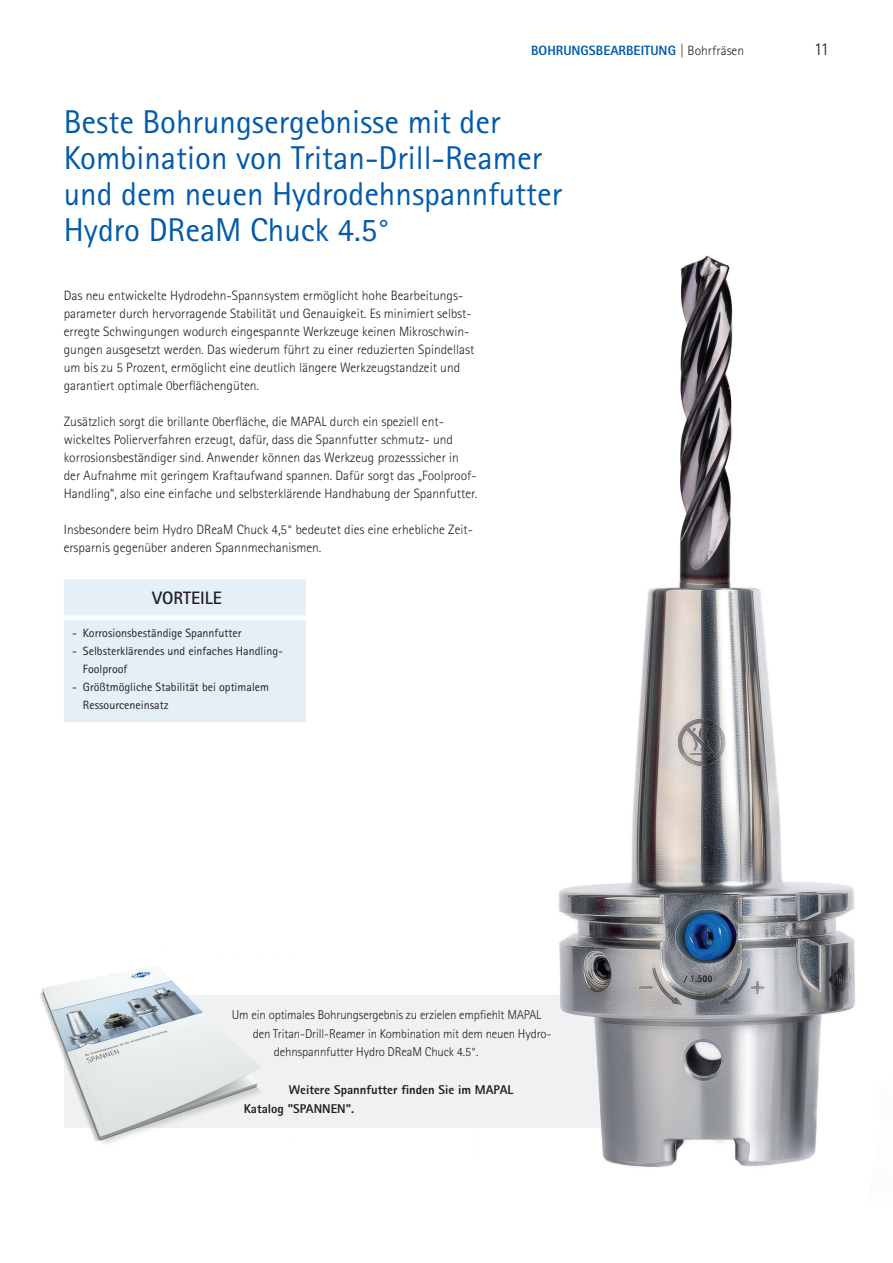
<style>
.page{position:relative;width:893px;height:1263px;background:#fff}
.page>*{position:absolute;margin:0;border:0;box-sizing:border-box;transform-origin:0 0}
.t1{font:33px/36px "Rotis Sans Serif W1 G";color:#015aaa}
.t2{font:700 18px "Rotis Sans Serif W1 G";color:#231f20}
.t3{font:300 18px "Rotis Sans Serif W1 G";color:#231f20}
.t4{font:300 13.5px/18px "Rotis Sans Serif W1 G";color:#231f20}
.t5{font:800 13.5px "Rotis Sans Serif W1 G";color:#015aaa}
.t6{font:300 12.75px "Rotis Sans Serif W1 G";letter-spacing:-.01em;color:#231f20}
.t7{font:800 12.75px/18.8px "Rotis Sans Serif W1 G";color:#231f20}
.t8{font:12px/18.1px "Rotis Sans Serif W1 G";color:#231f20}
.s1{font-weight:300;color:#231f20}
</style>
<div class="page">
<img style="left:558px;top:255px;width:297px;height:913px">
<div style="left:64px;top:995px;width:550px;height:133px;background:#f0f1f2"></div>
<div style="left:64px;top:579px;width:242px;height:143px;background:#e4eff8"></div>
<img style="left:40px;top:969px;width:222px;height:175px">
<p class="t5" style="left:531px;top:42px;width:215px">BOHRUNGSBEARBEITUNG <span class="s1">| Bohrfräsen</span></p>
<h1 class="t1" style="left:64px;top:104px;width:500px">Beste Bohrungsergebnisse mit der Kombination von Tritan-Drill-Reamer und dem neuen Hydrodehnspannfutter Hydro DReaM Chuck 4.5°</h1>
<p class="t4" style="left:64px;top:286px;width:412px">Das neu entwickelte Hydrodehn-Spannsystem ermöglicht hohe Bearbeitungs&shy;parameter durch hervorragende Stabilität und Genauigkeit. Es minimiert selbst&shy;erregte Schwingungen wodurch eingespannte Werkzeuge keinen Mikroschwin&shy;gungen ausgesetzt werden. Das wiederum führt zu einer reduzierten Spindellast um bis zu 5 Prozent, ermöglicht eine deutlich längere Werkzeugstandzeit und garantiert optimale 0berflächengüten.</p>
<p class="t4" style="left:64px;top:412px;width:415px">Zusätzlich sorgt die brillante 0berfläche, die MAPAL durch ein speziell ent&shy;wickeltes Polierverfahren erzeugt, dafür, dass die Spannfutter schmutz- und korrosionsbeständiger sind. Anwender können das Werkzeug prozesssicher in der Aufnahme mit geringem Kraftaufwand spannen. Dafür sorgt das „Foolproof-Handling“, also eine einfache und selbsterklärende Handhabung der Spannfutter.</p>
<p class="t4" style="left:64px;top:520px;width:411px">Insbesondere beim Hydro DReaM Chuck 4,5° bedeutet dies eine erhebliche Zeit&shy;ersparnis gegenüber anderen Spannmechanismen.</p>
<h2 class="t2" style="left:152px;top:586px;width:71px">VORTEILE</h2>
<p class="t8" style="left:72px;top:624px;width:171px">- Korrosionsbeständige Spannfutter</p>
<p class="t8" style="left:83px;top:642px;width:202px;text-indent:-11px">- Selbsterklärendes und einfaches Handling-<br>Foolproof</p>
<p class="t8" style="left:83px;top:678px;width:188px;text-indent:-11px">- Größtmögliche Stabilität bei optimalem<br>Ressourceneinsatz</p>
<h2 class="t3" style="left:814px;top:39px;width:17px">11</h2>
<p class="t6" style="left:232px;top:1007px;width:311px">Um ein optimales Bohrungsergebnis zu erzielen empfiehlt MAPAL</p>
<p class="t6" style="left:253px;top:1026px;width:300px">den Tritan-Drill-Reamer in Kombination mit dem neuen Hydro-</p>
<p class="t6" style="left:274px;top:1045px;width:206px">dehnspannfutter Hydro DReaM Chuck 4.5°.</p>
<p class="t7" style="left:244px;top:1080px;width:271px;text-indent:45px">Weitere Spannfutter finden Sie im MAPAL<br>Katalog "SPANNEN".</p>
</div>
